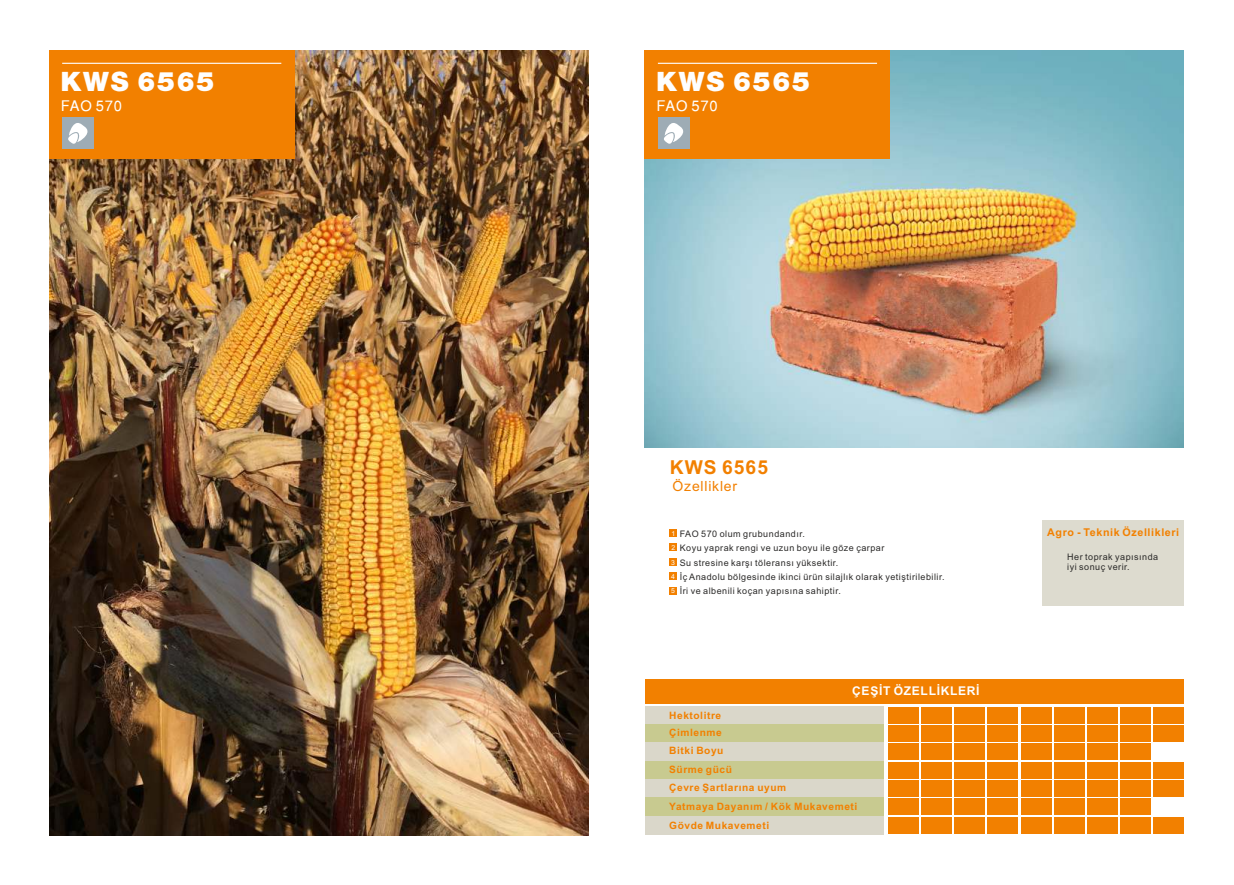
<style>
.page{position:relative;width:1234px;height:885px;background:#fff}
.page>*{position:absolute;margin:0;border:0;box-sizing:border-box;transform-origin:0 0}
.t1{font:italic 700 expanded 26.8px "Helvetica Neue";letter-spacing:.065em;color:#fefefe}
.t2{font:700 19.2px "Arial";letter-spacing:.055em;color:#f28000}
.t3{font:14.6px "Helvetica";letter-spacing:.055em;color:#fefefe}
.t4{font:14px "Arial";letter-spacing:.055em;color:#f28000}
.t5{font:700 12.1px "Arial";letter-spacing:.055em;color:#fefefe}
.t6{font:700 10.7px "Arial";letter-spacing:.055em;color:#f28000}
.t7{font:700 10.2px/18.4px "Arial";letter-spacing:.055em;color:#f28000}
.t8{font:9px/14.1px "Arial";letter-spacing:.055em;color:#2b2a29}
.t9{font:6.9px/13.8px "Arial";color:#fefefe}
</style>
<div class="page">
<img style="left:49px;top:50px;width:539px;height:785px">
<div style="left:644px;top:678px;width:539px;height:25px;background:#f28000"></div>
<div style="left:645px;top:706px;width:238px;height:18px;background:#dad7ca"></div>
<div style="left:645px;top:724px;width:238px;height:18px;background:#c8ca90"></div>
<div style="left:645px;top:742px;width:238px;height:19px;background:#dad7ca"></div>
<div style="left:645px;top:761px;width:238px;height:18px;background:#c8ca90"></div>
<div style="left:645px;top:779px;width:238px;height:18px;background:#dad7ca"></div>
<div style="left:645px;top:797px;width:238px;height:19px;background:#c8ca90"></div>
<div style="left:645px;top:816px;width:238px;height:18px;background:#dad7ca"></div>
<div style="left:888px;top:817px;width:30px;height:16px;background:#f28000"></div>
<div style="left:888px;top:798px;width:30px;height:16px;background:#f28000"></div>
<div style="left:888px;top:780px;width:30px;height:16px;background:#f28000"></div>
<div style="left:888px;top:762px;width:30px;height:16px;background:#f28000"></div>
<div style="left:888px;top:743px;width:30px;height:16px;background:#f28000"></div>
<div style="left:888px;top:725px;width:30px;height:16px;background:#f28000"></div>
<div style="left:888px;top:707px;width:30px;height:16px;background:#f28000"></div>
<div style="left:921px;top:817px;width:30px;height:16px;background:#f28000"></div>
<div style="left:921px;top:798px;width:30px;height:16px;background:#f28000"></div>
<div style="left:921px;top:780px;width:30px;height:16px;background:#f28000"></div>
<div style="left:921px;top:762px;width:30px;height:16px;background:#f28000"></div>
<div style="left:921px;top:743px;width:30px;height:16px;background:#f28000"></div>
<div style="left:921px;top:725px;width:30px;height:16px;background:#f28000"></div>
<div style="left:921px;top:707px;width:30px;height:16px;background:#f28000"></div>
<div style="left:954px;top:817px;width:30px;height:16px;background:#f28000"></div>
<div style="left:954px;top:798px;width:30px;height:16px;background:#f28000"></div>
<div style="left:954px;top:780px;width:30px;height:16px;background:#f28000"></div>
<div style="left:954px;top:762px;width:30px;height:16px;background:#f28000"></div>
<div style="left:954px;top:743px;width:30px;height:16px;background:#f28000"></div>
<div style="left:954px;top:725px;width:30px;height:16px;background:#f28000"></div>
<div style="left:954px;top:707px;width:30px;height:16px;background:#f28000"></div>
<div style="left:987px;top:817px;width:30px;height:16px;background:#f28000"></div>
<div style="left:987px;top:798px;width:30px;height:16px;background:#f28000"></div>
<div style="left:987px;top:780px;width:30px;height:16px;background:#f28000"></div>
<div style="left:987px;top:762px;width:30px;height:16px;background:#f28000"></div>
<div style="left:987px;top:743px;width:30px;height:16px;background:#f28000"></div>
<div style="left:987px;top:725px;width:30px;height:16px;background:#f28000"></div>
<div style="left:987px;top:707px;width:30px;height:16px;background:#f28000"></div>
<div style="left:1020px;top:817px;width:30px;height:16px;background:#f28000"></div>
<div style="left:1020px;top:798px;width:30px;height:16px;background:#f28000"></div>
<div style="left:1020px;top:780px;width:30px;height:16px;background:#f28000"></div>
<div style="left:1020px;top:762px;width:30px;height:16px;background:#f28000"></div>
<div style="left:1020px;top:743px;width:30px;height:16px;background:#f28000"></div>
<div style="left:1020px;top:725px;width:30px;height:16px;background:#f28000"></div>
<div style="left:1020px;top:707px;width:30px;height:16px;background:#f28000"></div>
<div style="left:1053px;top:817px;width:31px;height:16px;background:#f28000"></div>
<div style="left:1053px;top:798px;width:31px;height:16px;background:#f28000"></div>
<div style="left:1053px;top:780px;width:31px;height:16px;background:#f28000"></div>
<div style="left:1053px;top:762px;width:31px;height:16px;background:#f28000"></div>
<div style="left:1053px;top:743px;width:31px;height:16px;background:#f28000"></div>
<div style="left:1053px;top:725px;width:31px;height:16px;background:#f28000"></div>
<div style="left:1053px;top:707px;width:31px;height:16px;background:#f28000"></div>
<div style="left:1086px;top:817px;width:31px;height:16px;background:#f28000"></div>
<div style="left:1086px;top:798px;width:31px;height:16px;background:#f28000"></div>
<div style="left:1086px;top:780px;width:31px;height:16px;background:#f28000"></div>
<div style="left:1086px;top:762px;width:31px;height:16px;background:#f28000"></div>
<div style="left:1086px;top:743px;width:31px;height:16px;background:#f28000"></div>
<div style="left:1086px;top:725px;width:31px;height:16px;background:#f28000"></div>
<div style="left:1086px;top:707px;width:31px;height:16px;background:#f28000"></div>
<div style="left:1119px;top:817px;width:31px;height:16px;background:#f28000"></div>
<div style="left:1119px;top:798px;width:31px;height:16px;background:#f28000"></div>
<div style="left:1119px;top:780px;width:31px;height:16px;background:#f28000"></div>
<div style="left:1119px;top:762px;width:31px;height:16px;background:#f28000"></div>
<div style="left:1119px;top:743px;width:31px;height:16px;background:#f28000"></div>
<div style="left:1119px;top:725px;width:31px;height:16px;background:#f28000"></div>
<div style="left:1119px;top:707px;width:31px;height:16px;background:#f28000"></div>
<div style="left:1152px;top:817px;width:31px;height:16px;background:#f28000"></div>
<div style="left:1152px;top:780px;width:31px;height:16px;background:#f28000"></div>
<div style="left:1152px;top:762px;width:31px;height:16px;background:#f28000"></div>
<div style="left:1152px;top:725px;width:31px;height:16px;background:#f28000"></div>
<div style="left:1152px;top:707px;width:31px;height:16px;background:#f28000"></div>
<div style="left:669px;top:529px;width:7px;height:8px;background:#f28000"></div>
<div style="left:669px;top:543px;width:7px;height:7px;background:#f28000"></div>
<div style="left:669px;top:558px;width:7px;height:8px;background:#f28000"></div>
<div style="left:669px;top:572px;width:7px;height:7px;background:#f28000"></div>
<div style="left:669px;top:587px;width:7px;height:7px;background:#f28000"></div>
<div style="left:49px;top:50px;width:245px;height:109px;background:#f28000"></div>
<hr style="left:62px;top:63px;width:219px;height:1px;background:#fff">
<div style="left:62px;top:118px;width:31px;height:31px;background:#9eacb5"></div>
<svg style="left:68px;top:123px;width:20px;height:21px"></svg>
<img style="left:644px;top:50px;width:539px;height:397px">
<div style="left:644px;top:50px;width:246px;height:109px;background:#f28000"></div>
<hr style="left:657px;top:63px;width:219px;height:1px;background:#fff">
<div style="left:657px;top:118px;width:32px;height:31px;background:#9eacb5"></div>
<svg style="left:664px;top:123px;width:20px;height:21px"></svg>
<div style="left:1041px;top:520px;width:142px;height:85px;background:#dddbcf"></div>
<h1 class="t1" style="left:60px;top:71px;width:155px">KWS 6565</h1>
<h3 class="t3" style="left:61px;top:100px;width:63px">FAO 570</h3>
<h1 class="t1" style="left:656px;top:71px;width:155px">KWS 6565</h1>
<h3 class="t3" style="left:656px;top:100px;width:63px">FAO 570</h3>
<h2 class="t2" style="left:669px;top:460px;width:100px">KWS 6565</h2>
<h3 class="t4" style="left:672px;top:480px;width:66px">Özellikler</h3>
<p class="t8" style="left:679px;top:527px;width:206px">FAO 570 olum grubundandır.<br>Koyu yaprak rengi ve uzun boyu ile göze çarpar</p>
<p class="t8" style="left:679px;top:556px;width:266px">Su stresine karşı töleransı yüksektir.<br>İç Anadolu bölgesinde ikinci ürün silajlık olarak yetiştirilebilir.<br>İri ve albenili koçan yapısına sahiptir.</p>
<p class="t9" style="left:671px;top:527px;width:5px">1<br>2</p>
<p class="t9" style="left:671px;top:556px;width:5px">3<br>4</p>
<p class="t9" style="left:671px;top:584px;width:5px">5</p>
<h3 class="t5" style="left:852px;top:686px;width:129px">ÇEŞİT ÖZELLİKLERİ</h3>
<p class="t7" style="left:669px;top:707px;width:54px;line-height:17.4px">Hektolitre<br>Çimlenme</p>
<p class="t7" style="left:669px;top:742px;width:189px">Bitki Boyu<br>Sürme gücü<br>Çevre Şartlarına uyum<br>Yatmaya Dayanım / Kök Mukavemeti</p>
<p class="t7" style="left:669px;top:817px;width:101px">Gövde Mukavemeti</p>
<p class="t6" style="left:1046px;top:528px;width:133px">Agro - Teknik Özellikleri</p>
<p class="t8" style="left:1066px;top:553px;width:93px;line-height:10.1px">Her toprak yapısında iyi sonuç verir.</p>
</div>
